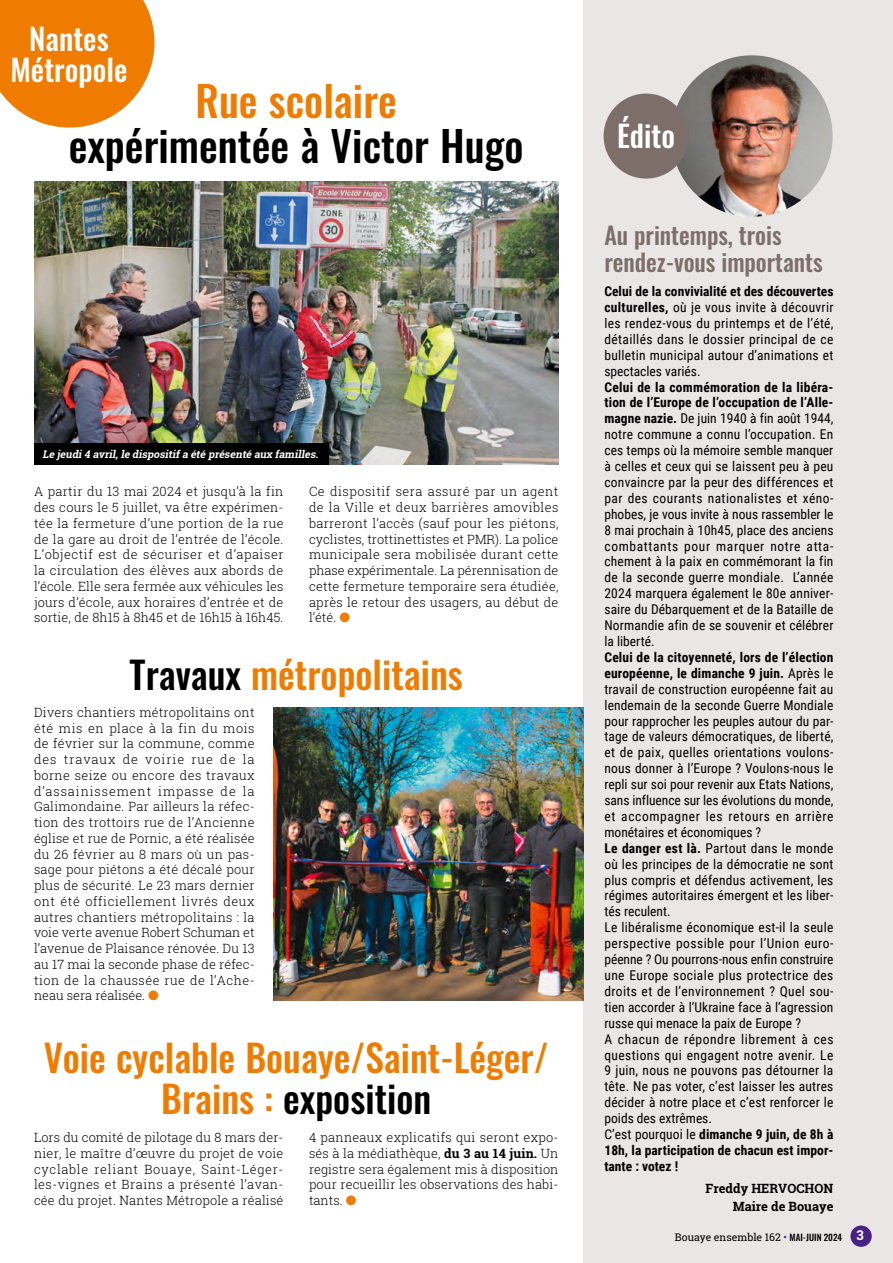
<style>
.page{position:relative;width:893px;height:1263px;background:#fff}
.page>*{position:absolute;margin:0;border:0;box-sizing:border-box;transform-origin:0 0}
.t1{font:500 42px "Oswald";color:#000}
.t2{font:500 42px "Oswald";color:#ef7c00}
.t3{font:500 37.5px/40.5px "Oswald";color:#ef7c00;text-align:center}
.t4{font:500 30px/31.5px "Oswald";color:#fff;text-align:center}
.t5{font:500 24px/27px "Oswald";color:#7e6e69}
.t6{font:13.5px/15.9px "Roboto Condensed";letter-spacing:.015em;color:#000;text-align:justify}
.t7{font:300 12.75px/15.8px "Roboto Slab";letter-spacing:.01em;color:#000;text-align:justify}
.t8{font:700 12.75px/18px "Roboto Slab";color:#000;text-align:right}
.t9{font:italic 700 10.5px "Roboto Slab";color:#fff}
.t10{font:10.5px "Roboto Slab";color:#000}
.s1{color:#ef7c00}
.s2{color:#000}
.s3{font-weight:700}
.s4{color:#462282}
.s5{font-family:"Oswald";font-weight:500;font-size:9px}
.s6{font-weight:700;font-size:13.5px;color:#fff}
</style>
<div class="page">
<div style="left:584px;top:0;width:309px;height:1263px;background:#e9e6e5"></div>
<svg style="left:0;top:0;width:154px;height:128px;background:#f18d22"></svg>
<div style="left:1px;top:0;width:51px;height:30px;background:#ef7c00"></div>
<img style="left:671px;top:55px;width:162px;height:162px;border-radius:81px">
<img style="left:34px;top:181px;width:524px;height:283px">
<div style="left:34px;top:443px;width:294px;height:21px;background:#000"></div>
<img style="left:274px;top:707px;width:310px;height:293px">
<div style="left:604px;top:94px;width:85px;height:85px;background:#7e6e69;border-radius:50%"></div>
<div style="left:850px;top:1225px;width:22px;height:22px;background:#462282;border-radius:50%"></div>
<h3 class="t4" style="left:10px;top:25px;width:118px">Nantes<br>Métropole</h3>
<h1 class="t2" style="left:196px;top:79px;width:203px">Rue scolaire</h1>
<h1 class="t1" style="left:69px;top:124px;width:456px">expérimentée à Victor Hugo</h1>
<p class="t9" style="left:43px;top:447px;width:280px">Le jeudi4 avril,le dispositifa été présenté aux familles.</p>
<p class="t7" style="left:34px;top:483px;width:251px">A partir du 13 mai 2024 et jusqu’à la fin des cours le 5 juillet, va être expérimen&shy;tée la fermeture d’une portion de la rue de la gare au droit de l’entrée de l’école.<br>L’objectif est de sécuriser et d’apaiser la circulation des élèves aux abords de l’école. Elle sera fermée aux véhicules les jours d’école, aux horaires d’entrée et de sortie, de 8h15 à 8h45 et de 16h15 à 16h45.</p>
<p class="t7" style="left:309px;top:483px;width:251px">Ce dispositif sera assuré par un agent de la Ville et deux barrières amovibles barreront l’accès (sauf pour les piétons, cyclistes, trottinettistes et PMR). La police municipale sera mobilisée durant cette phase expérimentale. La pérennisation de cette fermeture temporaire sera étudiée, après le retour des usagers, au début de l’été. <span class="s1">●</span></p>
<h2 class="t3" style="left:130px;top:657px;width:335px"><span class="s2">Travaux</span> métropolitains</h2>
<p class="t7" style="left:34px;top:704px;width:222px">Divers chantiers métropolitains ont été mis en place à la fin du mois de février sur la commune, comme des travaux de voirie rue de la borne seize ou encore des travaux d’assainissement impasse de la Galimondaine. Par ailleurs la réfec&shy;tion des trottoirs rue de l’Ancienne église et rue de Pornic, a été réalisée du 26 février au 8 mars où un pas&shy;sage pour piétons a été décalé pour plus de sécurité. Le 23 mars dernier ont été officiellement livrés deux autres chantiers métropolitains : la voie verte avenue Robert Schuman et l’avenue de Plaisance rénovée. Du 13 au 17 mai la seconde phase de réfec&shy;tion de la chaussée rue de l’Ache&shy;neau sera réalisée. <span class="s1">●</span></p>
<h2 class="t3" style="left:44px;top:1040px;width:506px">Voie cyclable Bouaye/Saint-Léger/<br>Brains : <span class="s2">exposition</span></h2>
<p class="t7" style="left:34px;top:1129px;width:251px">Lors du comité de pilotage du 8 mars der&shy;nier, le maître d’œuvre du projet de voie cyclable reliant Bouaye, Saint-Léger&shy;les-vignes et Brains a présenté l’avan&shy;cée du projet. Nantes Métropole a réalisé</p>
<p class="t7" style="left:309px;top:1129px;width:251px">4 panneaux explicatifs qui seront expo&shy;sés à la médiathèque, <span class="s3">du 3 au 14 juin.</span> Un registre sera également mis à disposition pour recueillir les observations des habi&shy;tants. <span class="s1">●</span></p>
<h3 class="t4" style="left:617px;top:122px;width:60px">Édito</h3>
<h3 class="t5" style="left:604px;top:223px;width:220px">Au printemps, trois rendez-vous importants</h3>
<p class="t6" style="left:604px;top:283px;width:231px"><span class="s3">Celui de la convivialité et des découvertes culturelles,</span> où je vous invite à découvrir les rendez-vous du printemps et de l’été, détaillés dans le dossier principal de ce bulletin municipal autour d’animations et spectacles variés.</p>
<p class="t6" style="left:604px;top:378px;width:231px"><span class="s3">Celui de la commémoration de la libéra&shy;tion de l’Europe de l’occupation de l’Alle&shy;magne nazie.</span> De juin 1940 à fin août 1944, notre commune a connu l’occupation. En ces temps où la mémoire semble manquer à celles et ceux qui se laissent peu à peu convaincre par la peur des différences et par des courants nationalistes et xéno&shy;phobes, je vous invite à nous rassembler le 8 mai prochain à 10h45, place des anciens combattants pour marquer notre atta&shy;chement à la paix en commémorant la fin de la seconde guerre mondiale. L’année 2024 marquera également le 80e anniver&shy;saire du Débarquement et de la Bataille de Normandie afin de se souvenir et célébrer la liberté.</p>
<p class="t6" style="left:604px;top:649px;width:231px;text-align:left"><span class="s3">Celui de la citoyenneté, lors de l’élection européenne, le dimanche 9 juin.</span> Après le travail de construction européenne fait au lendemain de la seconde Guerre Mondiale pour rapprocher les peuples autour du par&shy;tage de valeurs démocratiques, de liberté, et de paix, quelles orientations voulons&shy;nous donner à l’Europe ? Voulons-nous le repli sur soi pour revenir aux Etats Nations, sans influence sur les évolutions du monde, et accompagner les retours en arrière monétaires et économiques ?<br><span class="s3">Le danger est là.</span> Partout dans le monde où les principes de la démocratie ne sont plus compris et défendus activement, les régimes autoritaires émergent et les liber&shy;tés reculent.<br>Le libéralisme économique est-il la seule perspective possible pour l’Union euro&shy;péenne ? Ou pourrons-nous enfin construire une Europe sociale plus protectrice des droits et de l’environnement ? Quel sou&shy;tien accorder à l’Ukraine face à l’agression russe qui menace la paix de Europe ?<br>A chacun de répondre librement à ces questions qui engagent notre avenir. Le 9 juin, nous ne pouvons pas détourner la tête. Ne pas voter, c’est laisser les autres décider à notre place et c’est renforcer le poids des extrêmes.<br>C’est pourquoi le <span class="s3">dimanche 9 juin, de 8h à 18h, la participation de chacun est impor&shy;tante : votez !</span></p>
<p class="t8" style="left:705px;top:1179px;width:129px">Freddy HERVOCHON<br>Maire de Bouaye</p>
<p class="t10" style="left:675px;top:1230px;width:190px">Bouaye ensemble 162 <span class="s4">•</span> <span class="s5">MAI-JUIN 2024</span> <span class="s6">3</span></p>
</div>
